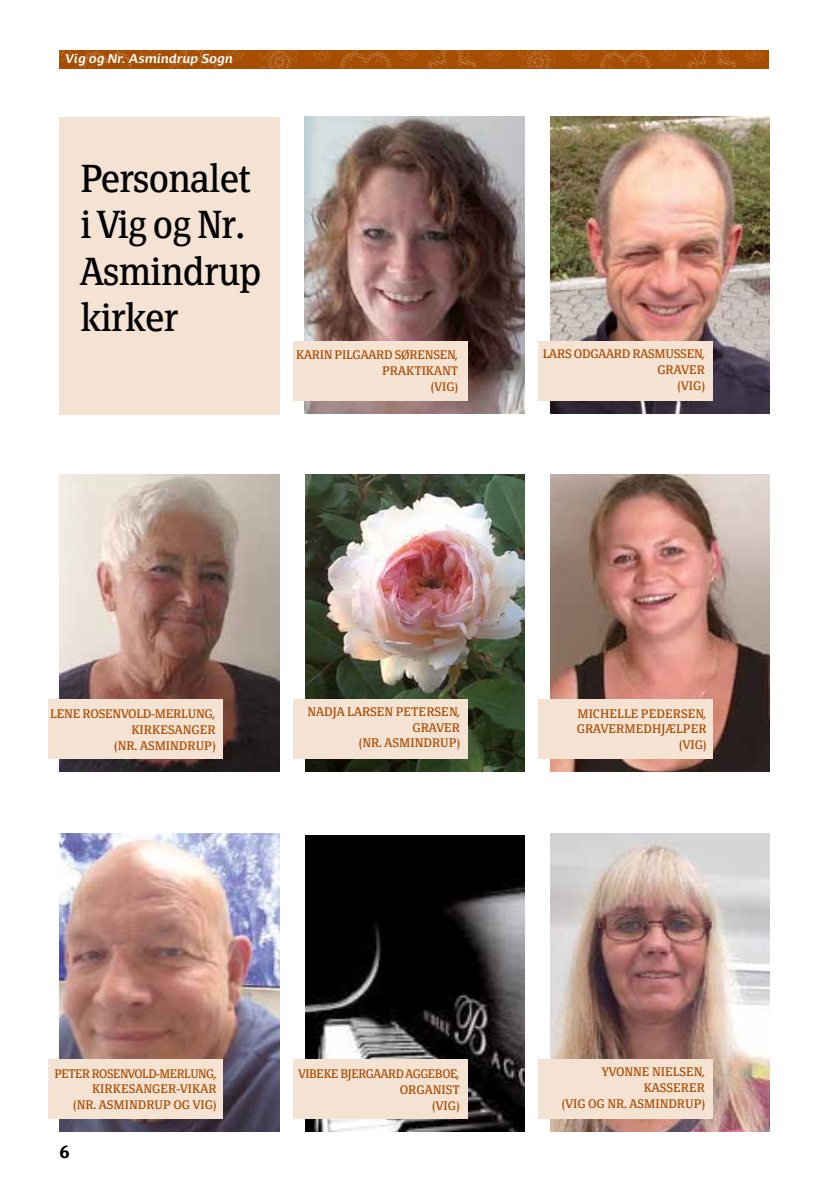
<style>
.page{position:relative;width:819px;height:1191px;background:#fff}
.page>*{position:absolute;margin:0;border:0;box-sizing:border-box;transform-origin:0 0}
.t1{font:38.5px/46.2px "Page Serif TF";letter-spacing:-.02em;color:#000;scale:.92 1}
.t2{font:700 17.5px "Page Serif";color:#000}
.t3{font:12.25px/15.8px "Page Serif";color:#aa4c02;text-align:right}
.t4{font:12.25px/15.8px "Page Serif";letter-spacing:-.02em;color:#aa4c02;text-align:right}
.t5{font:12.25px/15.8px "Page Serif";letter-spacing:-.035em;color:#aa4c02;scale:.96 1}
.t6{font:12.25px/15.8px "Page Serif";letter-spacing:-.03em;color:#aa4c02;text-align:right;scale:.96 1}
.t7{font:italic 700 12.25px "Dancer TF";color:#fff}
</style>
<div class="page">
<img style="left:60px;top:50px;width:708px;height:18px">
<div style="left:60px;top:117px;width:219px;height:298px;background:#f4e2d3"></div>
<img style="left:304px;top:116px;width:220px;height:298px">
<img style="left:550px;top:116px;width:219px;height:298px">
<div style="left:293px;top:341px;width:174px;height:60px;background:#f4e2d3"></div>
<div style="left:538px;top:341px;width:174px;height:60px;background:#f4e2d3"></div>
<img style="left:60px;top:474px;width:219px;height:298px">
<img style="left:305px;top:474px;width:219px;height:298px">
<div style="left:48px;top:699px;width:174px;height:59px;background:#f4e2d3"></div>
<div style="left:293px;top:699px;width:174px;height:59px;background:#f4e2d3"></div>
<img style="left:550px;top:474px;width:219px;height:298px">
<div style="left:538px;top:699px;width:174px;height:59px;background:#f4e2d3"></div>
<img style="left:60px;top:834px;width:219px;height:297px">
<img style="left:305px;top:835px;width:219px;height:296px">
<div style="left:48px;top:1058px;width:174px;height:60px;background:#f4e2d3"></div>
<div style="left:293px;top:1058px;width:174px;height:60px;background:#f4e2d3"></div>
<img style="left:550px;top:834px;width:219px;height:297px">
<div style="left:538px;top:1058px;width:174px;height:60px;background:#f4e2d3"></div>
<p class="t7" style="left:65px;top:50px;width:169px">Vig og Nr. Asmindrup Sogn</p>
<h1 class="t1" style="left:81px;top:155px;width:198px">Personalet i Vig og Nr.<br>Asmindrup kirker</h1>
<p class="t4" style="left:296px;top:347px;width:164px">KARIN PILGAARD SØRENSEN,<br>PRAKTIKANT<br>(VIG)</p>
<p class="t4" style="left:542px;top:346px;width:164px">LARS OD GAARD RASMUSSEN,<br>GRAVER<br>(VIG)</p>
<p class="t4" style="left:50px;top:706px;width:167px">LENE ROSENVOLD-MERLUNG,<br>KIRKESANGER<br>(NR. ASMINDRUP)</p>
<p class="t3" style="left:307px;top:703px;width:10px">NAD</p>
<p class="t3" style="left:333px;top:703px;width:129px">JA LARSEN PETERSEN,<br>GRAVER<br>(NR. ASMINDRUP)</p>
<p class="t3" style="left:576px;top:705px;width:131px">MICHELLE PEDERSEN,<br>GRAVERMEDHJÆLPER (VIG)</p>
<p class="t5" style="left:92px;top:1065px;width:131px;text-indent:-37px">PETER ROSENVOLD-MERLUNG,<br>KIRKESANGER-VIKA</p>
<p class="t3" style="left:73px;top:1081px;width:145px">R<br>(NR. ASMINDRUP OG VIG)</p>
<h2 class="t2" style="left:60px;top:1141px;width:12px">6</h2>
<p class="t6" style="left:298px;top:1066px;width:170px">VIBEKE BJERGAARD AGGEBOE,<br>ORGANIST<br>(VIG)</p>
<p class="t3" style="left:561px;top:1064px;width:145px">YVONNE NIELSEN,<br>KASSERER<br>(VIG OG NR. ASMINDRUP)</p>
</div>
